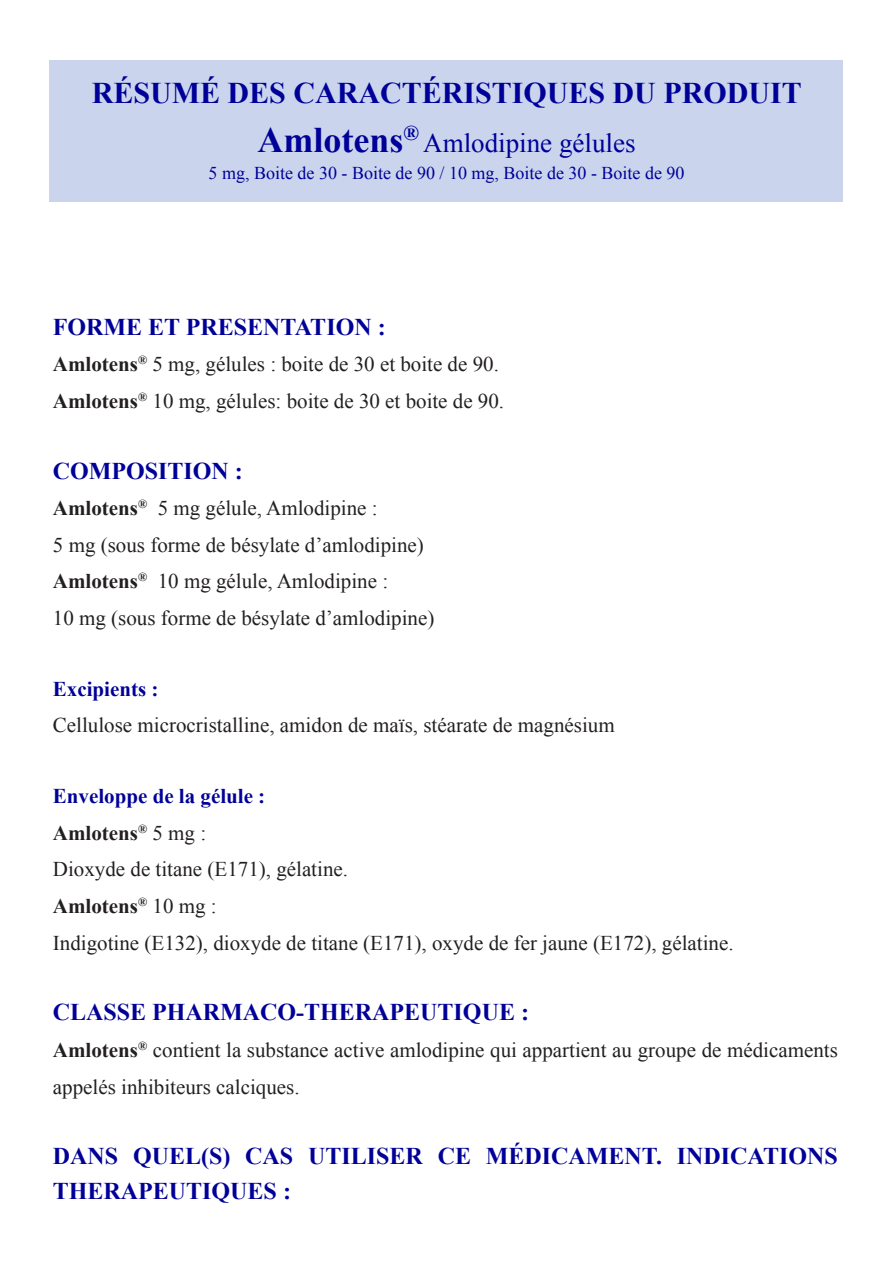
<style>
.page{position:relative;width:893px;height:1263px;background:#fff}
.page>*{position:absolute;margin:0;border:0;box-sizing:border-box;transform-origin:0 0}
.t1{font:700 30px "Times New Roman";color:#009}
.t2{font:27px "Times New Roman";color:#009}
.t3{font:700 24px/34.2px "Times New Roman";color:#009}
.t4{font:21px/36.6px "Times New Roman";color:#231f20}
.t5{font:700 21px "Times New Roman";color:#009}
.t6{font:700 21px "Times New Roman";color:#231f20}
.t7{font:18px "Times New Roman";color:#009}
.s1{font-weight:700;font-size:36px}
.s2{font-weight:700}
.s3{font-weight:400}
</style>
<div class="page">
<div style="left:50px;top:60px;width:793px;height:142px;background:#cad5ed"></div>
<p class="t1" style="left:92px;top:72px;width:712px">RÉSUMÉ DES CARACTÉRISTIQUES DU PRODUIT</p>
<p class="t2" style="left:257px;top:125px;width:380px"><span class="s1">Amlotens</span><sup>®</sup> Amlodipine gélules</p>
<p class="t7" style="left:208px;top:161px;width:477px">5 mg, Boite de 30 - Boite de 90 / 10 mg, Boite de 30 - Boite de 90</p>
<p class="t3" style="left:53px;top:309px;width:334px">FORME ET PRESENTATION :</p>
<p class="t4" style="left:53px;top:345px;width:447px"><span class="s2">Amlotens</span><sup>®</sup> 5 mg, gélules : boite de 30 et boite de 90.</p>
<p class="t4" style="left:53px;top:382px;width:453px"><span class="s2">Amlotens</span><sup>®</sup> 10 mg, gélules: boite de 30 et boite de 90.</p>
<p class="t3" style="left:53px;top:453px;width:192px">COMPOSITION :</p>
<p class="t4" style="left:53px;top:489px;width:326px"><span class="s2">Amlotens</span><sup>®</sup> 5 mg gélule, Amlodipine :</p>
<p class="t4" style="left:53px;top:526px;width:372px">5 mg (sous forme de bésylate d’amlodipine)</p>
<p class="t4" style="left:53px;top:563px;width:337px"><span class="s2">Amlotens</span><sup>®</sup> 10 mg gélule, Amlodipine :</p>
<p class="t4" style="left:53px;top:599px;width:383px">10 mg (sous forme de bésylate d’amlodipine)</p>
<p class="t5" style="left:53px;top:674px;width:107px">Excipients :</p>
<p class="t4" style="left:53px;top:707px;width:563px">Cellulose microcristalline, amidon de maïs, stéarate de magnésium</p>
<p class="t5" style="left:53px;top:782px;width:214px">Enveloppe de la gélule :</p>
<p class="t6" style="left:53px;top:818px;width:155px">Amlotens<sup>®</sup> <span class="s3">5 mg :</span></p>
<p class="t4" style="left:53px;top:851px;width:297px">Dioxyde de titane (E171), gélatine.</p>
<p class="t6" style="left:53px;top:891px;width:165px">Amlotens<sup>®</sup> <span class="s3">10 mg :</span></p>
<p class="t4" style="left:53px;top:924px;width:682px">Indigotine (E132), dioxyde de titane (E171), oxyde de fer jaune (E172), gélatine.</p>
<p class="t3" style="left:53px;top:995px;width:478px">CLASSE PHARMACO-THERAPEUTIQUE :</p>
<p class="t4" style="left:53px;top:1031px;width:786px"><span class="s2">Amlotens</span><sup>®</sup> contient la substance active amlodipine qui appartient au groupe de médicaments appelés inhibiteurs calciques.</p>
<p class="t3" style="left:53px;top:1139px;width:786px">DANS QUEL(S) CAS UTILISER CE MÉDICAMENT. INDICATIONS<br>THERAPEUTIQUES :</p>
</div>
